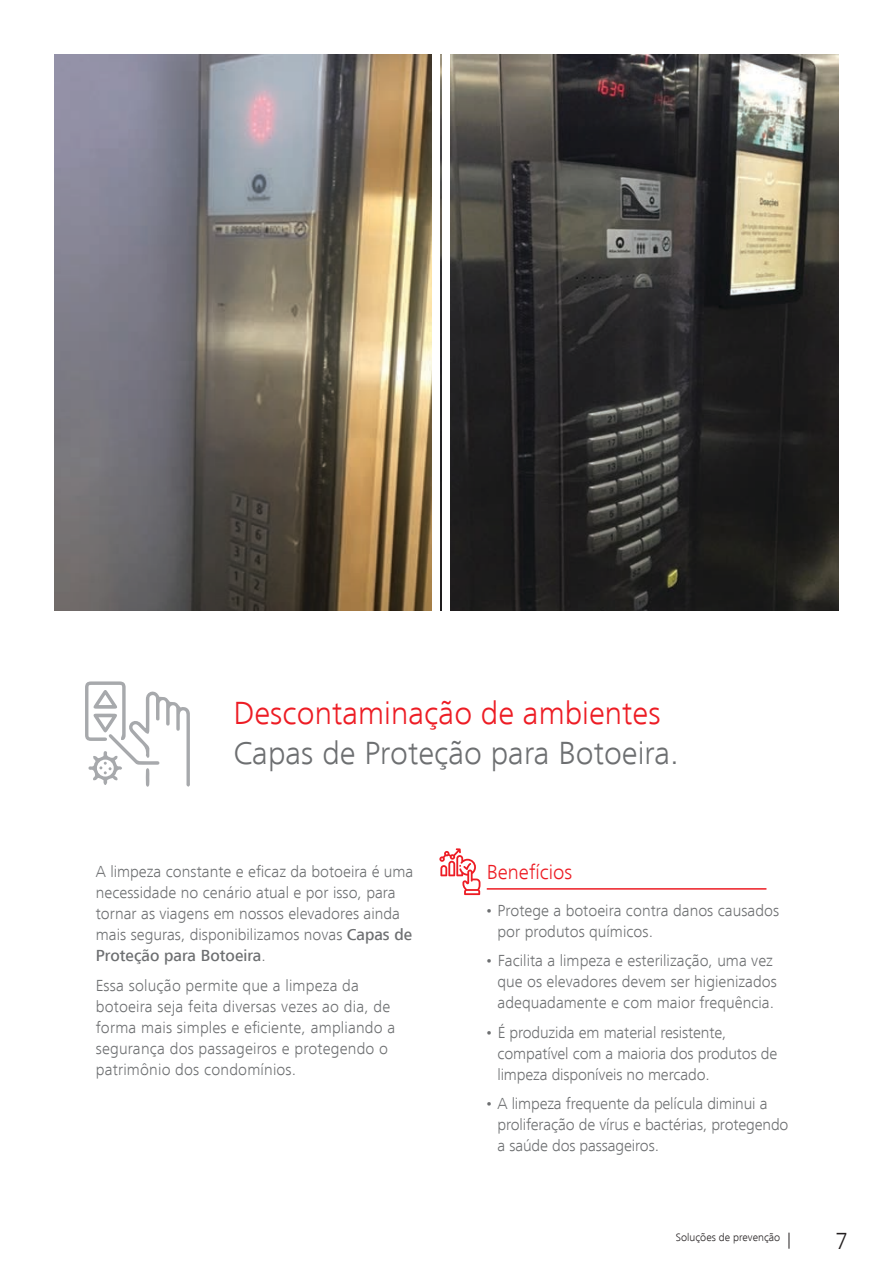
<style>
.page{position:relative;width:893px;height:1263px;background:#fff}
.page>*{position:absolute;margin:0;border:0;box-sizing:border-box;transform-origin:0 0}
.t1{font:300 33px "Frutiger Next LT";color:#6d6f71}
.t2{font:300 33px "Frutiger Next LT";color:#ed1c24}
.t3{font:300 24px "Frutiger Next LT";color:#231f20}
.t4{font:300 21px "Frutiger Next LT";color:#ed1c24}
.t5{font:300 16.5px/21px "Frutiger Next LT";color:#6d6f71}
.t6{font:300 11.25px "Frutiger Next LT";color:#231f20}
.s1{font-weight:500}
</style>
<div class="page">
<svg style="left:789px;top:1232px;width:1px;height:17px"></svg>
<hr style="left:487px;top:888px;width:279px;height:2px;background:#ed1c24">
<img style="left:54px;top:54px;width:378px;height:556px">
<img style="left:440px;top:54px;width:399px;height:556px">
<div style="left:443px;top:32px;width:7px;height:599px;background:#fff"></div>
<svg style="left:85px;top:681px;width:105px;height:106px"></svg>
<svg style="left:439px;top:848px;width:41px;height:47px"></svg>
<p class="t2" style="left:233px;top:695px;width:429px">Descontaminação de ambientes</p>
<p class="t1" style="left:233px;top:735px;width:447px">Capas de Proteção para Botoeira.</p>
<p class="t5" style="left:96px;top:861px;width:319px">A limpeza constante e eficaz da botoeira é uma</p>
<p class="t5" style="left:96px;top:882px;width:318px">necessidade no cenário atual e por isso, para tornar as viagens em nossos elevadores ainda mais seguras, disponibilizamos novas <span class="s1">Capas de Proteção para Botoeira</span>.</p>
<p class="t5" style="left:96px;top:975px;width:296px">Essa solução permite que a limpeza da botoeira seja feita diversas vezes ao dia, de</p>
<p class="t5" style="left:96px;top:1017px;width:301px">forma mais simples e eficiente, ampliando a</p>
<p class="t5" style="left:96px;top:1038px;width:294px">segurança dos passageiros e protegendo o</p>
<p class="t5" style="left:96px;top:1059px;width:202px">patrimônio dos condomínios.</p>
<p class="t4" style="left:487px;top:861px;width:87px">Benefícios</p>
<p class="t5" style="left:497px;top:900px;width:283px">Protege a botoeira contra danos causados</p>
<p class="t5" style="left:497px;top:921px;width:157px">por produtos químicos.</p>
<p class="t5" style="left:497px;top:950px;width:281px">Facilita a limpeza e esterilização, uma vez que os elevadores devem ser higienizados adequadamente e com maior frequência.</p>
<p class="t5" style="left:497px;top:1022px;width:281px">É produzida em material resistente, compatível com a maioria dos produtos de limpeza disponíveis no mercado.</p>
<p class="t5" style="left:497px;top:1093px;width:293px;text-indent:-13px">• A limpeza frequente da película diminui a proliferação de vírus e bactérias, protegendo a saúde dos passageiros.</p>
<p class="t6" style="left:676px;top:1231px;width:106px">Soluções de prevenção</p>
<h2 class="t3" style="left:836px;top:1227px;width:14px">7</h2>
</div>
